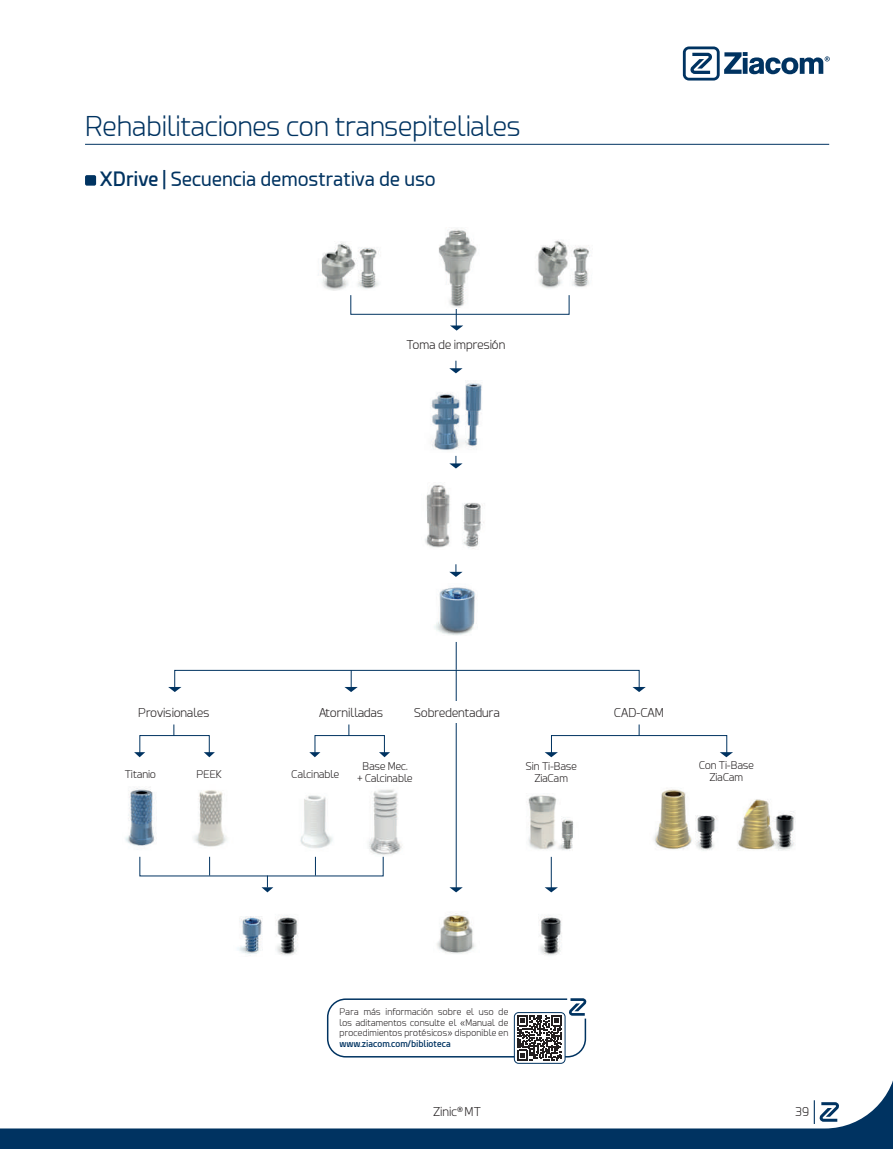
<style>
.page{position:relative;width:893px;height:1149px;background:#fff}
.page>*{position:absolute;margin:0;border:0;box-sizing:border-box;transform-origin:0 0}
.t1{font:300 27px "Esphimere";color:#003361}
.t2{font:19.5px "Esphimere";color:#003361}
.t3{font:300 12px "Esphimere";color:#231f20}
.t4{font:300 10.5px/12px "Esphimere";color:#231f20;text-align:center}
.t5{font:300 9px/10.5px "Esphimere";letter-spacing:.015em;color:#231f20;text-align:justify}
.t6{font:600 9px "Esphimere";color:#003361}
.s1{font-weight:600}
</style>
<div class="page">
<hr style="left:456px;top:669px;width:1px;height:219px;background:#003361">
<svg style="left:449px;top:887px;width:14px;height:5px"></svg>
<div style="left:408px;top:700px;width:96px;height:22px;background:#fff"></div>
<img style="left:436px;top:913px;width:39px;height:40px">
<img style="left:434px;top:587px;width:42px;height:48px">
<img style="left:368px;top:789px;width:35px;height:66px">
<img style="left:300px;top:795px;width:33px;height:53px">
<img style="left:194px;top:790px;width:33px;height:57px">
<div style="left:139px;top:735px;width:71px;height:19px;border:1px solid #003361"></div>
<svg style="left:134px;top:752px;width:11px;height:5px"></svg>
<svg style="left:204px;top:752px;width:11px;height:5px"></svg>
<svg style="left:209px;top:856px;width:1px;height:19px"></svg>
<svg style="left:315px;top:856px;width:1px;height:19px"></svg>
<svg style="left:262px;top:875px;width:11px;height:17px"></svg>
<svg style="left:449px;top:360px;width:14px;height:13px"></svg>
<svg style="left:449px;top:455px;width:14px;height:13px"></svg>
<svg style="left:449px;top:564px;width:14px;height:12px"></svg>
<div style="left:315px;top:735px;width:70px;height:19px;border:1px solid #003361"></div>
<svg style="left:309px;top:752px;width:11px;height:5px"></svg>
<svg style="left:379px;top:752px;width:11px;height:5px"></svg>
<div style="left:174px;top:669px;width:465px;height:20px;border:1px solid #003361"></div>
<svg style="left:632px;top:686px;width:14px;height:5px"></svg>
<svg style="left:344px;top:669px;width:14px;height:22px"></svg>
<svg style="left:456px;top:642px;width:1px;height:27px"></svg>
<svg style="left:168px;top:686px;width:13px;height:5px"></svg>
<img style="left:237px;top:916px;width:26px;height:40px">
<img style="left:276px;top:915px;width:22px;height:41px">
<img style="left:125px;top:787px;width:30px;height:59px">
<svg style="left:450px;top:309px;width:13px;height:21px"></svg>
<img style="left:463px;top:503px;width:21px;height:46px">
<img style="left:425px;top:485px;width:25px;height:63px">
<img style="left:438px;top:228px;width:39px;height:80px">
<img style="left:318px;top:242px;width:61px;height:49px">
<img style="left:538px;top:240px;width:52px;height:48px">
<div style="left:85px;top:175px;width:11px;height:10px;background:#003361;border-radius:2px"></div>
<hr style="left:85px;top:144px;width:744px;height:1px;background:#003361">
<svg style="left:326px;top:998px;width:261px;height:61px"></svg>
<img style="left:539px;top:915px;width:23px;height:41px">
<hr style="left:551px;top:856px;width:1px;height:33px;background:#003361">
<svg style="left:545px;top:887px;width:13px;height:5px"></svg>
<div style="left:551px;top:735px;width:176px;height:19px;border:1px solid #003361"></div>
<svg style="left:545px;top:752px;width:13px;height:5px"></svg>
<svg style="left:720px;top:752px;width:13px;height:5px"></svg>
<img style="left:653px;top:789px;width:64px;height:62px">
<img style="left:737px;top:799px;width:58px;height:52px">
<img style="left:528px;top:795px;width:46px;height:56px">
<img style="left:430px;top:380px;width:52px;height:70px">
<svg style="left:0;top:1059px;width:893px;height:89px"></svg>
<svg style="left:814px;top:1099px;width:25px;height:24px"></svg>
<svg style="left:683px;top:46px;width:147px;height:34px"></svg>
<h1 class="t1" style="left:85px;top:111px;width:437px">Rehabilitaciones con transepiteliales</h1>
<h2 class="t2" style="left:100px;top:167px;width:337px"><span class="s1">XDrive</span> | Secuencia demostrativa de uso</h2>
<h3 class="t3" style="left:406px;top:338px;width:100px">Toma de impresión</h3>
<h3 class="t3" style="left:138px;top:705px;width:73px">Provisionales</h3>
<h3 class="t3" style="left:319px;top:705px;width:65px">Atornilladas</h3>
<h3 class="t3" style="left:414px;top:705px;width:87px">Sobredentadura</h3>
<p class="t4" style="left:125px;top:768px;width:33px">Titanio</p>
<p class="t4" style="left:197px;top:768px;width:27px">PEEK</p>
<p class="t4" style="left:292px;top:768px;width:49px">Calcinable</p>
<p class="t4" style="left:358px;top:759px;width:57px">Base Mec.<br>+ Calcinable</p>
<h3 class="t3" style="left:614px;top:705px;width:51px">CAD-CAM</h3>
<p class="t4" style="left:526px;top:759px;width:53px">Sin Ti-Base<br>ZiaCam</p>
<p class="t4" style="left:699px;top:759px;width:56px">Con Ti-Base<br>ZiaCam</p>
<p class="t5" style="left:340px;top:1006px;width:170px">Para más información sobre el uso de los aditamentos consulte el «Manual de procedimientos protésicos» disponible en</p>
<p class="t6" style="left:340px;top:1037px;width:113px">www.ziacom.com/biblioteca</p>
<h3 class="t3" style="left:433px;top:1104px;width:49px">Zinic<sup>®</sup> MT</h3>
<h3 class="t3" style="left:795px;top:1104px;width:15px">39</h3>
</div>
